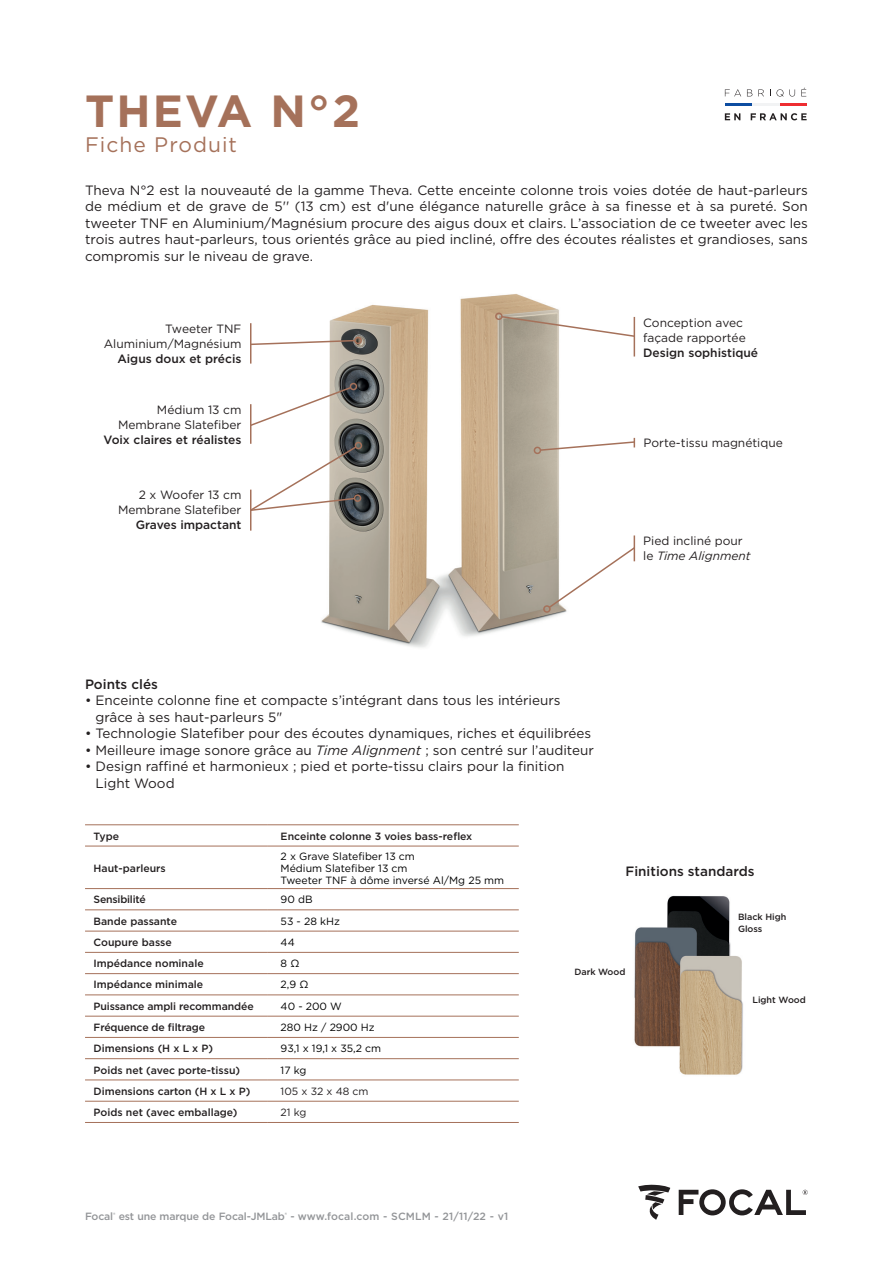
<style>
.page{position:relative;width:893px;height:1263px;background:#fff}
.page>*{position:absolute;margin:0;border:0;box-sizing:border-box;transform-origin:0 0}
.t1{font:700 45px "Gotham";letter-spacing:.05em;color:#a5715a}
.t2{font:21px "Gotham";letter-spacing:.05em;color:#a5715a}
.t3{font:13.5px/16.5px "Gotham";color:#231f20}
.t4{font:500 13.5px "Gotham";color:#231f20}
.t5{font:12px/15px "Gotham";color:#231f20}
.t6{font:500 12px "Gotham";color:#231f20}
.t7{font:500 10.5px "Gotham";color:#231f20}
.t8{font:10.5px "Gotham";color:#010101}
.Normal_e{font:500 10.5px "Gotham";letter-spacing:-.015em;color:#939598}
.t9{font:10.5px "Gotham";color:#231f20}
.t10{font:500 10.5px "Gotham";letter-spacing:-.02em;color:#231f20}
.t11{font:500 9px/12px "Gotham";color:#231f20}
.s1{font-style:italic}
</style>
<div class="page">
<img style="left:321px;top:294px;width:246px;height:354px">
<hr style="left:250px;top:404px;width:1px;height:40px;background:#a5715a">
<hr style="left:250px;top:323px;width:1px;height:41px;background:#a5715a">
<svg style="left:250px;top:386px;width:103px;height:41px"></svg>
<div style="left:350px;top:383px;width:7px;height:7px;border:2px solid #a5715a;border-radius:50%"></div>
<div style="left:355px;top:442px;width:7px;height:7px;border:2px solid #a5715a;border-radius:50%"></div>
<svg style="left:250px;top:445px;width:108px;height:67px"></svg>
<div style="left:354px;top:494px;width:7px;height:8px;border:2px solid #a5715a;border-radius:50%"></div>
<svg style="left:251px;top:339px;width:106px;height:7px"></svg>
<div style="left:354px;top:337px;width:8px;height:7px;border:2px solid #a5715a;border-radius:50%"></div>
<svg style="left:539px;top:438px;width:97px;height:14px"></svg>
<div style="left:534px;top:447px;width:7px;height:7px;border:2px solid #a5715a;border-radius:50%"></div>
<hr style="left:634px;top:317px;width:1px;height:39px;background:#a5715a">
<svg style="left:500px;top:315px;width:136px;height:23px"></svg>
<div style="left:495px;top:313px;width:8px;height:7px;border:2px solid #a5715a;border-radius:50%"></div>
<svg style="left:547px;top:535px;width:89px;height:74px"></svg>
<div style="left:543px;top:605px;width:8px;height:8px;border:2px solid #a5715a;border-radius:50%"></div>
<svg style="left:638px;top:1184px;width:32px;height:36px"></svg>
<svg style="left:679px;top:1189px;width:129px;height:26px"></svg>
<img style="left:634px;top:895px;width:109px;height:180px">
<hr style="left:85px;top:824px;width:183px;height:1px;background:#a5715a">
<hr style="left:268px;top:824px;width:251px;height:1px;background:#a5715a">
<hr style="left:85px;top:846px;width:183px;height:1px;background:#a5715a">
<hr style="left:268px;top:846px;width:251px;height:1px;background:#a5715a">
<hr style="left:85px;top:888px;width:183px;height:1px;background:#a5715a">
<hr style="left:268px;top:888px;width:251px;height:1px;background:#a5715a">
<hr style="left:85px;top:909px;width:183px;height:1px;background:#a5715a">
<hr style="left:268px;top:909px;width:251px;height:1px;background:#a5715a">
<hr style="left:85px;top:931px;width:183px;height:1px;background:#a5715a">
<hr style="left:268px;top:931px;width:251px;height:1px;background:#a5715a">
<hr style="left:85px;top:952px;width:183px;height:1px;background:#a5715a">
<hr style="left:268px;top:952px;width:251px;height:1px;background:#a5715a">
<hr style="left:85px;top:973px;width:183px;height:1px;background:#a5715a">
<hr style="left:268px;top:973px;width:251px;height:1px;background:#a5715a">
<hr style="left:85px;top:994px;width:183px;height:1px;background:#a5715a">
<hr style="left:268px;top:994px;width:251px;height:1px;background:#a5715a">
<hr style="left:85px;top:1016px;width:183px;height:1px;background:#a5715a">
<hr style="left:268px;top:1016px;width:251px;height:1px;background:#a5715a">
<hr style="left:85px;top:1037px;width:183px;height:1px;background:#a5715a">
<hr style="left:268px;top:1037px;width:251px;height:1px;background:#a5715a">
<hr style="left:85px;top:1058px;width:183px;height:1px;background:#a5715a">
<hr style="left:268px;top:1058px;width:251px;height:1px;background:#a5715a">
<hr style="left:85px;top:1079px;width:183px;height:1px;background:#a5715a">
<hr style="left:268px;top:1079px;width:251px;height:1px;background:#a5715a">
<hr style="left:85px;top:1101px;width:183px;height:1px;background:#a5715a">
<hr style="left:268px;top:1101px;width:251px;height:1px;background:#a5715a">
<hr style="left:85px;top:1122px;width:183px;height:1px;background:#a5715a">
<hr style="left:268px;top:1122px;width:251px;height:1px;background:#a5715a">
<hr style="left:725px;top:104px;width:27px;height:2px;background:#0d4da1">
<hr style="left:779px;top:104px;width:27px;height:2px;background:#ee2d31">
<hr style="left:752px;top:104px;width:27px;height:2px;background:#f2f3f4">
<svg style="left:725px;top:89px;width:16px;height:7px"></svg>
<svg style="left:747px;top:89px;width:5px;height:7px"></svg>
<svg style="left:758px;top:89px;width:6px;height:7px"></svg>
<svg style="left:770px;top:89px;width:25px;height:8px"></svg>
<svg style="left:801px;top:88px;width:5px;height:8px"></svg>
<svg style="left:725px;top:113px;width:15px;height:7px"></svg>
<svg style="left:751px;top:113px;width:56px;height:7px"></svg>
<hr style="left:250px;top:490px;width:1px;height:41px;background:#a5715a">
<p class="t1" style="left:85px;top:81px;width:276px">THEVA N°2</p>
<p class="t2" style="left:85px;top:131px;width:154px">Fiche Produit</p>
<p class="t3" style="left:85px;top:182px;width:724px;text-align:justify">Theva N°2 est la nouveauté de la gamme Theva. Cette enceinte colonne trois voies dotée de haut-parleurs de médium et de grave de 5'' (13 cm) est d'une élégance naturelle grâce à sa finesse et à sa pureté. Son tweeter TNF en Aluminium/Magnésium procure des aigus doux et clairs. L’association de ce tweeter avec les trois autres haut-parleurs, tous orientés grâce au pied incliné, offre des écoutes réalistes et grandioses, sans compromis sur le niveau de grave.</p>
<p class="t5" style="left:165px;top:321px;width:78px">Tweeter TNF</p>
<p class="t5" style="left:104px;top:336px;width:139px">Aluminium/Magnésium</p>
<p class="t6" style="left:117px;top:351px;width:126px">Aigus doux et précis</p>
<p class="t5" style="left:157px;top:402px;width:86px">Médium 13 cm</p>
<p class="t5" style="left:118px;top:417px;width:125px">Membrane Slatefiber</p>
<p class="t6" style="left:103px;top:432px;width:139px">Voix claires et réalistes</p>
<p class="t5" style="left:118px;top:487px;width:125px;text-align:right">2 x Woofer 13 cm<br>Membrane Slatefiber</p>
<p class="t6" style="left:136px;top:517px;width:107px">Graves impactant</p>
<p class="t5" style="left:643px;top:314px;width:104px">Conception avec façade rapportée</p>
<p class="t6" style="left:643px;top:344px;width:116px">Design sophistiqué</p>
<p class="t5" style="left:644px;top:435px;width:141px">Porte-tissu magnétique</p>
<p class="t5" style="left:643px;top:533px;width:109px">Pied incliné pour le <span class="s1">Time Alignment</span></p>
<p class="t4" style="left:85px;top:675px;width:74px">Points clés</p>
<p class="t3" style="left:96px;top:692px;width:467px;text-indent:-11px">• Enceinte colonne fine et compacte s’intégrant dans tous les intérieurs grâce à ses haut-parleurs 5"</p>
<p class="t3" style="left:85px;top:725px;width:508px">• Technologie Slatefiber pour des écoutes dynamiques, riches et équilibrées</p>
<p class="t3" style="left:85px;top:741px;width:510px">• Meilleure image sonore grâce au <span class="s1">Time Alignment</span> ; son centré sur l’auditeur</p>
<p class="t3" style="left:96px;top:758px;width:470px;text-indent:-11px">• Design raffiné et harmonieux ; pied et porte-tissu clairs pour la finition<br>Light Wood</p>
<p class="t7" style="left:94px;top:829px;width:27px">Type</p>
<p class="t7" style="left:281px;top:829px;width:193px">Enceinte colonne 3 voies bass-reflex</p>
<p class="t7" style="left:94px;top:861px;width:74px">Haut-parleurs</p>
<p class="t8" style="left:281px;top:849px;width:136px">2 x Grave Slatefiber 13 cm</p>
<p class="t8" style="left:281px;top:861px;width:128px">Médium Slatefiber 13 cm</p>
<p class="t8" style="left:281px;top:873px;width:225px">Tweeter TNF à dôme inversé Al/Mg 25 mm</p>
<p class="t4" style="left:625px;top:862px;width:131px">Finitions standards</p>
<p class="t10" style="left:94px;top:893px;width:54px">Sensibilité</p>
<p class="t8" style="left:281px;top:893px;width:34px">90 dB</p>
<p class="t7" style="left:94px;top:914px;width:85px">Bande passante</p>
<p class="t8" style="left:281px;top:914px;width:61px">53 - 28 kHz</p>
<p class="t7" style="left:94px;top:935px;width:80px">Coupure basse</p>
<p class="t8" style="left:281px;top:935px;width:16px">44</p>
<p class="t7" style="left:94px;top:956px;width:112px">Impédance nominale</p>
<p class="t8" style="left:281px;top:957px;width:20px">8 Ω</p>
<p class="t7" style="left:94px;top:978px;width:111px">Impédance minimale</p>
<p class="t8" style="left:281px;top:978px;width:29px">2,9 Ω</p>
<p class="t7" style="left:94px;top:999px;width:162px">Puissance ampli recommandée</p>
<p class="t8" style="left:281px;top:999px;width:63px">40 - 200 W</p>
<p class="t7" style="left:94px;top:1020px;width:113px">Fréquence de filtrage</p>
<p class="t8" style="left:281px;top:1020px;width:96px">280 Hz / 2900 Hz</p>
<p class="t7" style="left:94px;top:1042px;width:121px">Dimensions (H x L x P)</p>
<p class="t8" style="left:281px;top:1042px;width:102px">93,1 x 19,1 x 35,2 cm</p>
<p class="t7" style="left:94px;top:1063px;width:148px">Poids net (avec porte-tissu)</p>
<p class="t8" style="left:281px;top:1063px;width:27px">17 kg</p>
<p class="t7" style="left:94px;top:1084px;width:158px">Dimensions carton (H x L x P)</p>
<p class="t9" style="left:281px;top:1084px;width:89px">105 x 32 x 48 cm</p>
<p class="t7" style="left:94px;top:1105px;width:146px">Poids net (avec emballage)</p>
<p class="t9" style="left:281px;top:1105px;width:27px">21 kg</p>
<p class="Normal_e" style="left:85px;top:1210px;width:425px">Focal<sup>®</sup> est une marque de Focal-JMLab<sup>®</sup> - www.focal.com - SCMLM - 21/11/22 - v1</p>
<p class="t11" style="left:574px;top:966px;width:53px">Dark Wood</p>
<p class="t11" style="left:738px;top:911px;width:50px">Black High<br>Gloss</p>
<p class="t11" style="left:752px;top:994px;width:55px">Light Wood</p>
</div>
